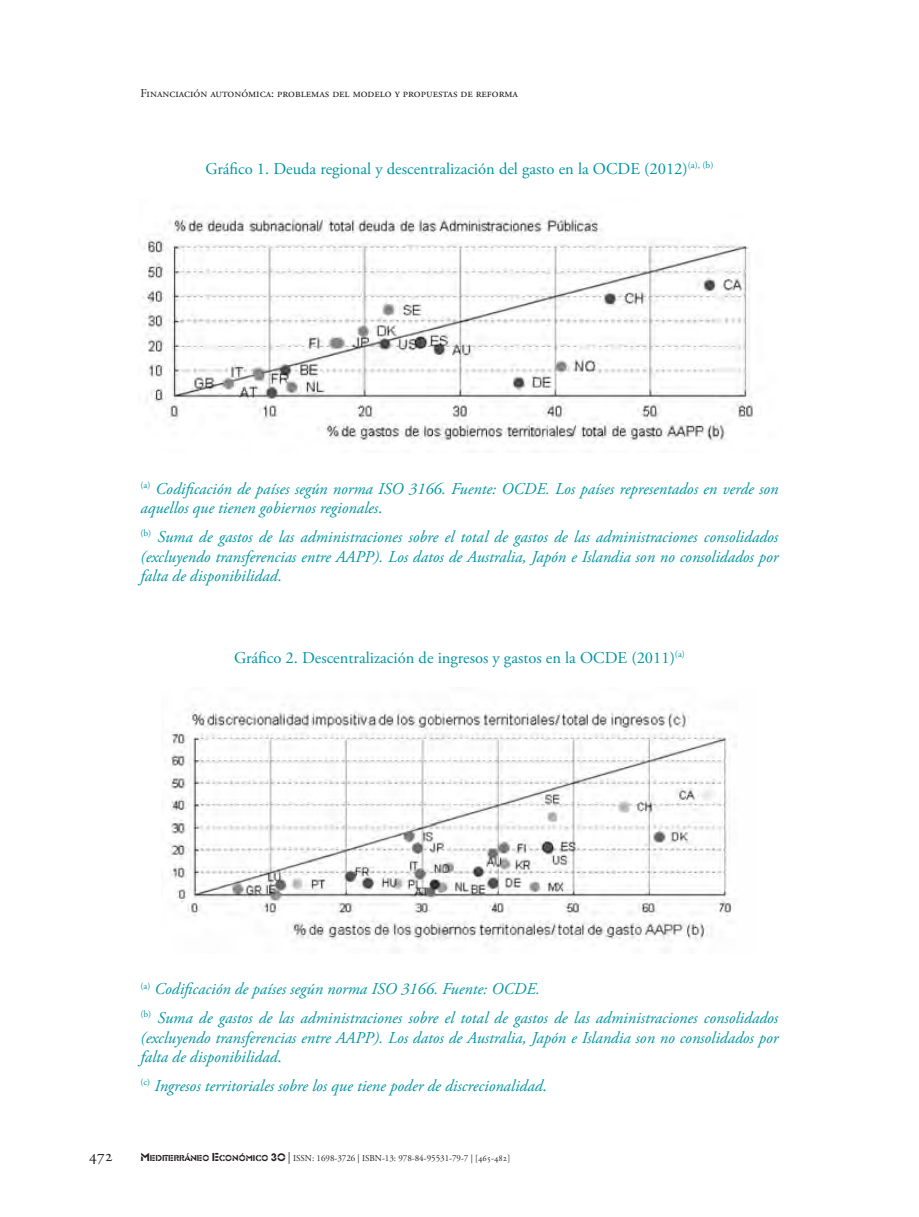
<style>
.page{position:relative;width:919px;height:1217px;background:#fff}
.page>*{position:absolute;margin:0;border:0;box-sizing:border-box;transform-origin:0 0}
.Fuente{font:italic 16.5px/19.8px "Adobe Garamond Pro";color:#0095a1;text-align:justify}
.Título_Tablas{font:16.5px "Adobe Garamond Pro";color:#0095a1}
.t1{font:16.5px "Adobe Garamond Pro";color:#231f20}
.t2{font:12px "Adobe Garamond Pro";color:#231f20}
.t3{font:9px "Adobe Garamond Pro";color:#231f20}
.s1{font-style:normal}
.s2{font-family:"Glaser Ste D";font-size:12px}
.s3{font-family:"Glaser Ste D"}
.s4{font-family:"Glaser Ste D";font-size:11.25px}
.s5{font-size:12px}
</style>
<div class="page">
<img style="left:138px;top:214px;width:616px;height:229px">
<img style="left:169px;top:709px;width:566px;height:232px">
<p class="t2" style="left:140px;top:86px;width:379px">Financiación autonómica: problemas del modelo y propuestas de reforma</p>
<p class="Título_Tablas" style="left:205px;top:158px;width:509px">Gráfico 1. Deuda regional y descentralización del gasto en la OCDE (2012)<sup>(a),</sup> <sup>(b)</sup></p>
<p class="Fuente" style="left:140px;top:479px;width:639px"><sup>(a)</sup> Codificación de países según norma ISO 3166. Fuente: OCDE. Los países representados en verde son aquellos que tienen gobiernos regionales<span class="s1">.</span></p>
<p class="Fuente" style="left:140px;top:527px;width:639px"><sup>(b)</sup> Suma de gastos de las administraciones sobre el total de gastos de las administraciones consolidados (excluyendo transferencias entre AAPP). Los datos de Australia, Japón e Islandia son no consolidados por falta de disponibilidad<span class="s1">.</span></p>
<p class="Título_Tablas" style="left:234px;top:647px;width:452px">Gráfico 2. Descentralización de ingresos y gastos en la OCDE (2011)<sup>(a)</sup></p>
<p class="Fuente" style="left:140px;top:979px;width:401px"><sup>(a)</sup> Codificación de países según norma ISO 3166. Fuente: OCDE.</p>
<p class="Fuente" style="left:140px;top:1007px;width:639px"><sup>(b)</sup> Suma de gastos de las administraciones sobre el total de gastos de las administraciones consolidados (excluyendo transferencias entre AAPP). Los datos de Australia, Japón e Islandia son no consolidados por falta de disponibilidad<span class="s1">.</span></p>
<p class="Fuente" style="left:140px;top:1075px;width:408px"><sup>(c)</sup> Ingresos territoriales sobre los que tiene poder de discrecionalidad<span class="s1">.</span></p>
<p class="t1" style="left:89px;top:1145px;width:26px">472</p>
<p class="t3" style="left:140px;top:1152px;width:371px"><span class="s2">M</span><span class="s3">EDITERRÁNEO</span> <span class="s2">E</span><span class="s3">CONÓMICO</span> <span class="s4">30</span> <span class="s5">|</span> ISSN: 1698-3726 | ISBN-13: 978-84-95531-79-7 | [465-482]</p>
</div>
